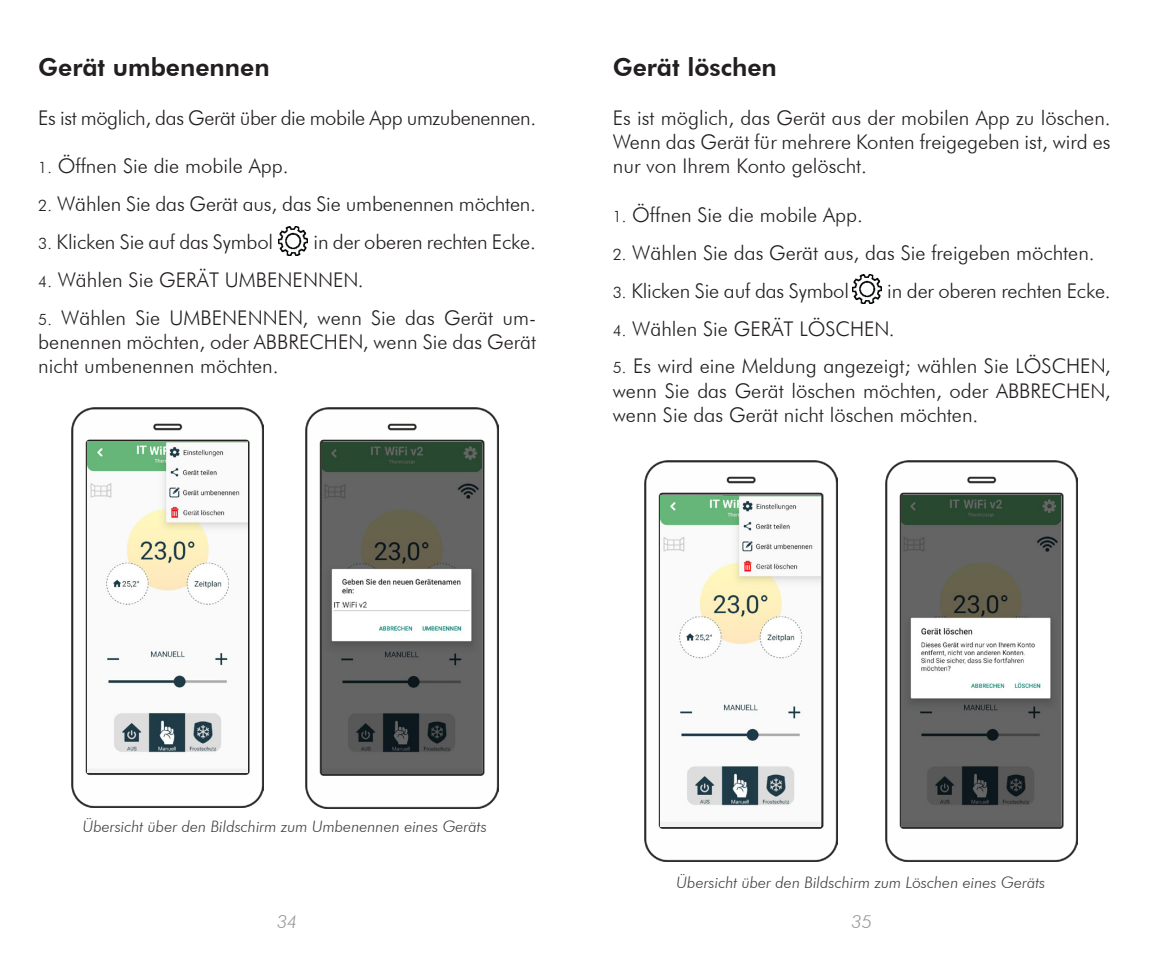
<style>
.page{position:relative;width:1149px;height:957px;background:#fff}
.page>*{position:absolute;margin:0;border:0;box-sizing:border-box;transform-origin:0 0}
.t1{font:800 24.75px "Futura BT";color:#231f20}
.t2{font:300 20.25px/24.3px "Futura BT";color:#231f20;text-align:justify}
.t3{font:300 20.25px "Futura BT";letter-spacing:-.02em;color:#231f20}
.t4{font:italic 300 18px "Futura BT";color:#939598}
.t5{font:italic 300 15.75px "Futura BT";color:#3e3e3f}
.s1{font-size:15.75px}
</style>
<div class="page">
<img style="left:278px;top:226px;width:29px;height:29px">
<img style="left:306px;top:408px;width:192px;height:400px">
<img style="left:322px;top:442px;width:159px;height:331px">
<img style="left:71px;top:407px;width:193px;height:401px">
<img style="left:88px;top:442px;width:159px;height:331px">
<img style="left:852px;top:275px;width:29px;height:29px">
<img style="left:885px;top:461px;width:192px;height:400px">
<img style="left:900px;top:495px;width:160px;height:331px">
<img style="left:644px;top:461px;width:192px;height:400px">
<img style="left:660px;top:495px;width:160px;height:331px">
<img style="left:150px;top:442px;width:15px;height:15px">
<img style="left:384px;top:442px;width:60px;height:15px">
<img style="left:723px;top:495px;width:15px;height:16px">
<img style="left:963px;top:495px;width:59px;height:15px">
<img style="left:342px;top:599px;width:47px;height:10px">
<p class="t1" style="left:38px;top:52px;width:233px">Gerät umbenennen</p>
<p class="t3" style="left:38px;top:105px;width:499px">Es ist möglich, das Gerät über die mobile App umzubenennen.</p>
<p class="t2" style="left:38px;top:154px;width:252px"><span class="s1">1.</span> Öffnen Sie die mobile App.</p>
<p class="t2" style="left:38px;top:192px;width:499px"><span class="s1">2.</span> Wählen Sie das Gerät aus, das Sie umbenennen möchten.</p>
<p class="t2" style="left:38px;top:229px;width:236px"><span class="s1">3.</span> Klicken Sie auf das Symbol</p>
<p class="t2" style="left:313px;top:229px;width:224px">in der oberen rechten Ecke.</p>
<p class="t2" style="left:38px;top:267px;width:327px"><span class="s1">4.</span> Wählen Sie GERÄT UMBENENNEN.</p>
<p class="t2" style="left:38px;top:305px;width:499px"><span class="s1">5.</span> Wählen Sie UMBENENNEN, wenn Sie das Gerät um&shy;benennen möchten, oder ABBRECHEN, wenn Sie das Gerät nicht umbenennen möchten.</p>
<p class="t1" style="left:612px;top:52px;width:166px">Gerät löschen</p>
<p class="t2" style="left:612px;top:105px;width:499px">Es ist möglich, das Gerät aus der mobilen App zu löschen.<br>Wenn das Gerät für mehrere Konten freigegeben ist, wird es nur von Ihrem Konto gelöscht.</p>
<p class="t2" style="left:612px;top:202px;width:252px"><span class="s1">1.</span> Öffnen Sie die mobile App.</p>
<p class="t2" style="left:612px;top:240px;width:483px"><span class="s1">2.</span> Wählen Sie das Gerät aus, das Sie freigeben möchten.</p>
<p class="t2" style="left:612px;top:278px;width:238px"><span class="s1">3.</span> Klicken Sie auf das Symbol</p>
<p class="t2" style="left:887px;top:278px;width:225px">in der oberen rechten Ecke.</p>
<p class="t2" style="left:612px;top:316px;width:283px"><span class="s1">4.</span> Wählen Sie GERÄT LÖSCHEN.</p>
<p class="t2" style="left:612px;top:354px;width:499px"><span class="s1">5.</span> Es wird eine Meldung angezeigt; wählen Sie LÖSCHEN, wenn Sie das Gerät löschen möchten, oder ABBRECHEN, wenn Sie das Gerät nicht löschen möchten.</p>
<p class="t5" style="left:83px;top:816px;width:405px">Übersicht über den Bildschirm zum Umbenennen eines Geräts</p>
<p class="t5" style="left:676px;top:873px;width:370px">Übersicht über den Bildschirm zum Löschen eines Geräts</p>
<p class="t4" style="left:277px;top:910px;width:22px">34</p>
<p class="t4" style="left:851px;top:910px;width:22px">35</p>
</div>
